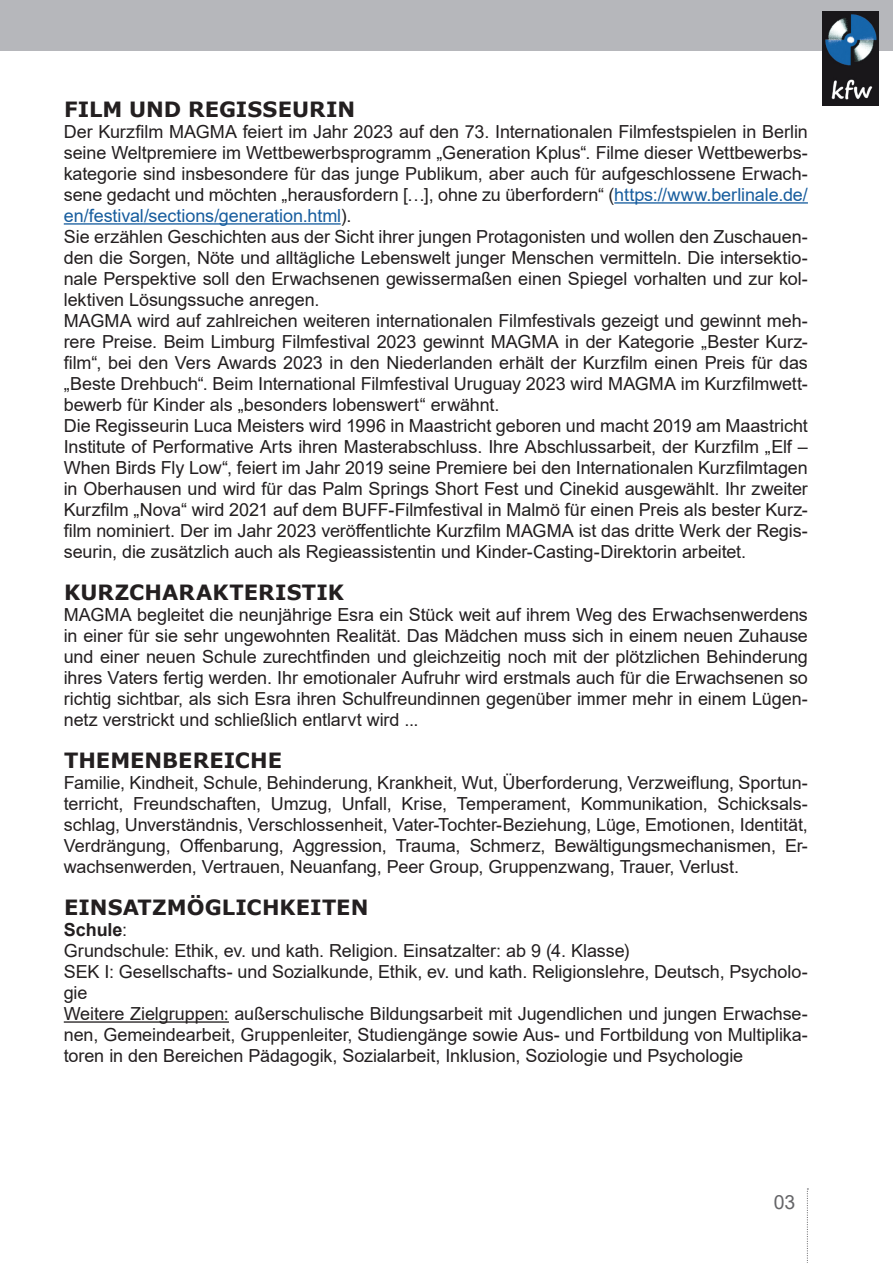
<style>
.page{position:relative;width:893px;height:1263px;background:#fff}
.page>*{position:absolute;margin:0;border:0;box-sizing:border-box;transform-origin:0 0}
.t1{font:700 21px "Verdana";color:#231f20}
.t2{font:19.5px "Arial";color:#656568}
.t3{font:18px/21px "Arial";letter-spacing:-.005em;color:#231f20}
.s1{color:#175d9e}
.s2{font-weight:700}
</style>
<div class="page">
<div style="left:0;top:0;width:893px;height:51px;background:#b6b7bb"></div>
<svg style="left:807px;top:1188px;width:1px;height:75px"></svg>
<img style="left:822px;top:11px;width:57px;height:94px">
<hr style="left:614px;top:202px;width:194px;height:2px;background:#175d9e">
<hr style="left:64px;top:223px;width:277px;height:2px;background:#175d9e">
<hr style="left:64px;top:1021px;width:165px;height:2px;background:#231f20">
<p class="t1" style="left:64px;top:94px;width:293px">FILM UND REGISSEURIN</p>
<p class="t3" style="left:64px;top:121px;width:746px">Der Kurzfilm MAGMA feiert im Jahr 2023 auf den 73. Internationalen Filmfestspielen in Berlin seine Weltpremiere im Wettbewerbsprogramm „Generation Kplus“. Filme dieser Wettbewerbs&shy;kategorie sind insbesondere für das junge Publikum, aber auch für aufgeschlossene Erwach&shy;sene gedacht und möchten „herausfordern […], ohne zu überfordern“ (<span class="s1">https://www.berlinale.de/ en/festival/sections/generation.html</span>).<br>Sie erzählen Geschichten aus der Sicht ihrer jungen Protagonisten und wollen den Zuschauen&shy;den die Sorgen, Nöte und alltägliche Lebenswelt junger Menschen vermitteln. Die intersektio&shy;nale Perspektive soll den Erwachsenen gewissermaßen einen Spiegel vorhalten und zur kol&shy;lektiven Lösungssuche anregen.<br>MAGMA wird auf zahlreichen weiteren internationalen Filmfestivals gezeigt und gewinnt meh&shy;rere Preise. Beim Limburg Filmfestival 2023 gewinnt MAGMA in der Kategorie „Bester Kurz&shy;film“, bei den Vers Awards 2023 in den Niederlanden erhält der Kurzfilm einen Preis für das „Beste Drehbuch“. Beim International Filmfestival Uruguay 2023 wird MAGMA im Kurzfilmwett&shy;bewerb für Kinder als „besonders lobenswert“ erwähnt.<br>Die Regisseurin Luca Meisters wird 1996 in Maastricht geboren und macht 2019 am Maastricht Institute of Performative Arts ihren Masterabschluss. Ihre Abschlussarbeit, der Kurzfilm „Elf – When Birds Fly Low“, feiert im Jahr 2019 seine Premiere bei den Internationalen Kurzfilmtagen in Oberhausen und wird für das Palm Springs Short Fest und Cinekid ausgewählt. Ihr zweiter Kurzfilm „Nova“ wird 2021 auf dem BUFF-Filmfestival in Malmö für einen Preis als bester Kurz&shy;film nominiert. Der im Jahr 2023 veröffentlichte Kurzfilm MAGMA ist das dritte Werk der Regis&shy;seurin, die zusätzlich auch als Regieassistentin und Kinder-Casting-Direktorin arbeitet.</p>
<p class="t1" style="left:64px;top:577px;width:281px">KURZCHARAKTERISTIK</p>
<p class="t3" style="left:64px;top:604px;width:746px;text-align:justify">MAGMA begleitet die neunjährige Esra ein Stück weit auf ihrem Weg des Erwachsenwerdens in einer für sie sehr ungewohnten Realität. Das Mädchen muss sich in einem neuen Zuhause und einer neuen Schule zurechtfinden und gleichzeitig noch mit der plötzlichen Behinderung ihres Vaters fertig werden. Ihr emotionaler Aufruhr wird erstmals auch für die Erwachsenen so richtig sichtbar, als sich Esra ihren Schulfreundinnen gegenüber immer mehr in einem Lügen&shy;netz verstrickt und schließlich entlarvt wird ...</p>
<p class="t1" style="left:64px;top:745px;width:219px">THEMENBEREICHE</p>
<p class="t3" style="left:64px;top:772px;width:746px;text-align:justify">Familie, Kindheit, Schule, Behinderung, Krankheit, Wut, Überforderung, Verzweiflung, Sportun&shy;terricht, Freundschaften, Umzug, Unfall, Krise, Temperament, Kommunikation, Schicksals&shy;schlag, Unverständnis, Verschlossenheit, Vater-Tochter-Beziehung, Lüge, Emotionen, Identität, Verdrängung, Offenbarung, Aggression, Trauma, Schmerz, Bewältigungsmechanismen, Er&shy;wachsenwerden, Vertrauen, Neuanfang, Peer Group, Gruppenzwang, Trauer, Verlust.</p>
<p class="t1" style="left:64px;top:892px;width:306px">EINSATZMÖGLICHKEITEN</p>
<p class="t3" style="left:64px;top:919px;width:746px"><span class="s2">Schule</span>:<br>Grundschule: Ethik, ev. und kath. Religion. Einsatzalter: ab 9 (4. Klasse)<br>SEK I: Gesellschafts- und Sozialkunde, Ethik, ev. und kath. Religionslehre, Deutsch, Psycholo&shy;gie<br>Weitere Zielgruppen: außerschulische Bildungsarbeit mit Jugendlichen und jungen Erwachse&shy;nen, Gemeindearbeit, Gruppenleiter, Studiengänge sowie Aus- und Fortbildung von Multiplika&shy;toren in den Bereichen Pädagogik, Sozialarbeit, Inklusion, Soziologie und Psychologie</p>
<p class="t2" style="left:774px;top:1189px;width:23px">03</p>
</div>
